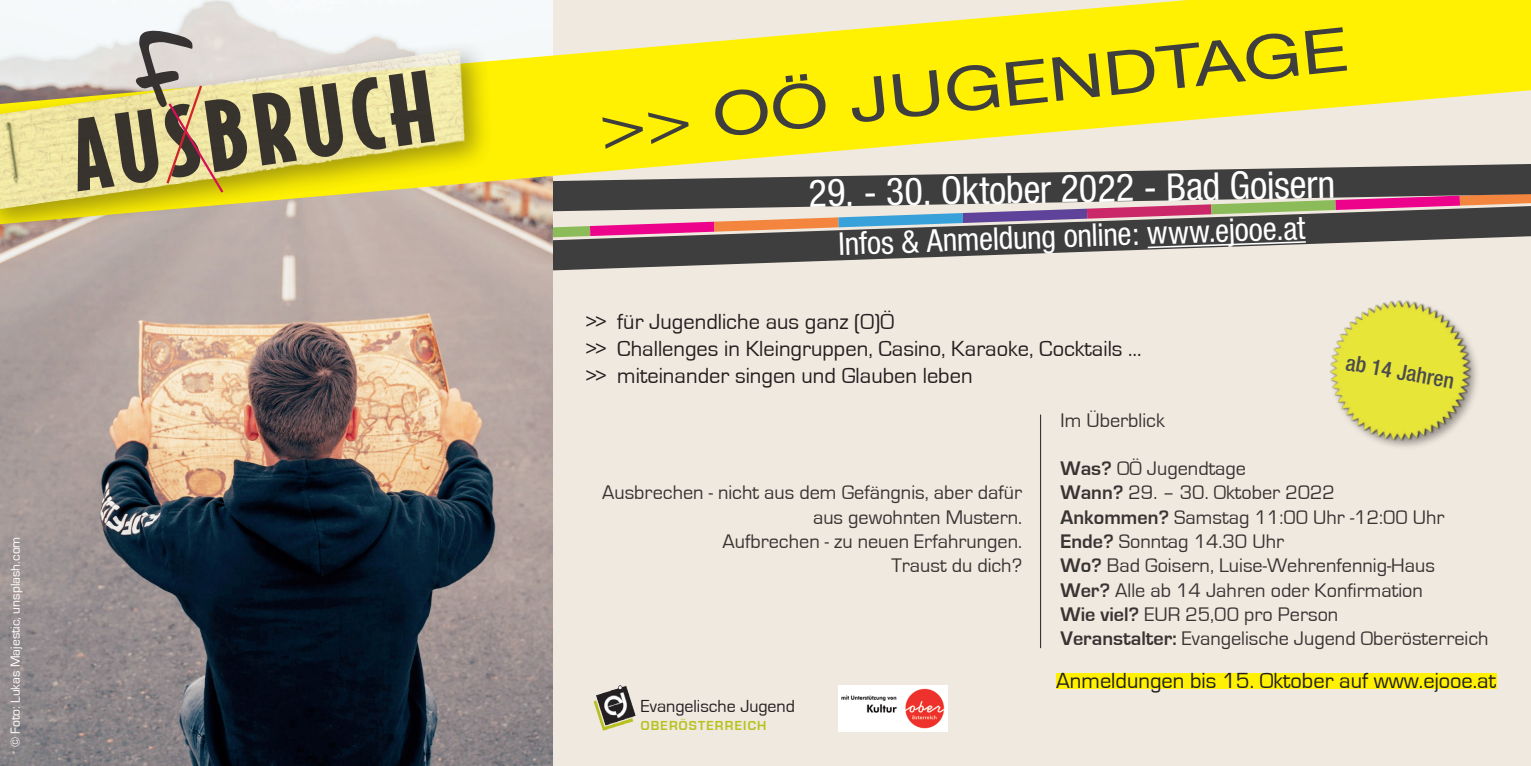
<style>
.page{position:relative;width:1531px;height:766px;background:#fff}
.page>*{position:absolute;margin:0;border:0;box-sizing:border-box;transform-origin:0 0}
.t1{font:900 92.92px "Bodega Sans";color:#231f20}
.t2{font:60.75px "Helvetica Neue";color:#3e3e3f;scale:1.26 1}
.t3{font:condensed 38.25px "Helvetica Neue";color:#fff}
.t4{font:condensed 31.5px "Helvetica Neue";color:#fff}
.t5{font:22.5px/27px "Eurostile";color:#231f20}
.t6{font:500 condensed 21.82px "Helvetica Neue";color:#4b4c4d}
.t7{font:20.25px/24.3px "Eurostile";color:#231f20;text-align:right}
.t8{font:18px "Eurostile";color:#231f20}
.t9{font:13.5px "Eurostile";color:#fff}
.t10{font:700 13.5px "Eurostile";letter-spacing:.09em;color:#b8c21d}
.s1{font-weight:700}
</style>
<div class="page">
<div style="left:543px;top:0;width:988px;height:765px;background:#f0e9df"></div>
<svg style="left:552px;top:249px;width:612px;height:22px"></svg>
<svg style="left:552px;top:227px;width:979px;height:22px;background:#665b5d"></svg>
<img style="left:0;top:227px;width:552px;height:538px">
<svg style="left:0;top:0;width:1531px;height:227px"></svg>
<div style="left:0;top:38px;width:494px;height:201px;background:#231f20;opacity:.52"></div>
<img style="left:0;top:47px;width:486px;height:162px">
<div style="left:1056px;top:673px;width:440px;height:15px;background:#fff101"></div>
<img style="left:1330px;top:300px;width:147px;height:147px">
<img style="left:593px;top:685px;width:43px;height:46px">
<img style="left:839px;top:685px;width:109px;height:46px">
<hr style="left:1040px;top:414px;width:1px;height:234px;background:#363536">
<svg style="left:129px;top:25px;width:96px;height:170px;background:#e6d9a9"></svg>
<h1 class="t1" style="left:64px;top:96px;width:367px;rotate:-8deg">AUSBRUCH</h1>
<p class="t9" style="left:8px;top:746px;width:212px;rotate:-90deg">© Foto: Lukas Majestic, unsplash.com</p>
<h2 class="t2" style="left:596px;top:91px;width:598px;rotate:-6deg">&gt;&gt; OÖ JUGENDTAGE</h2>
<h3 class="t3" style="left:808px;top:171px;width:528px;rotate:-1deg">29. - 30. Oktober 2022 - Bad Goisern</h3>
<h3 class="t4" style="left:838px;top:226px;width:469px;rotate:-2deg">Infos &amp; Anmeldung online: www.ejooe.at</h3>
<p class="t5" style="left:586px;top:308px;width:556px">&gt;&gt; für Jugendliche aus ganz (O)Ö<br>&gt;&gt; Challenges in Kleingruppen, Casino, Karaoke, Cocktails … &gt;&gt; miteinander singen und Glauben leben</p>
<p class="t6" style="left:1348px;top:349px;width:111px;rotate:10deg">ab 14 Jahren</p>
<p class="t7" style="left:602px;top:481px;width:422px">Ausbrechen - nicht aus dem Gefängnis, aber dafür aus gewohnten Mustern.<br>Aufbrechen - zu neuen Erfahrungen.<br>Traust du dich?</p>
<p class="t8" style="left:641px;top:695px;width:156px">Evangelische Jugend</p>
<p class="t10" style="left:641px;top:717px;width:127px">OBERÖSTERREICH</p>
<p class="t7" style="left:1060px;top:408px;width:106px">Im Überblick</p>
<p class="t7" style="left:1060px;top:456px;width:430px;text-align:left"><span class="s1">Was?</span> OÖ Jugendtage<br><span class="s1">Wann?</span> 29. – 30. Oktober 2022<br><span class="s1">Ankommen?</span> Samstag 11:00 Uhr -12:00 Uhr <span class="s1">Ende?</span> Sonntag 14.30 Uhr<br><span class="s1">Wo?</span> Bad Goisern, Luise-Wehrenfennig-Haus <span class="s1">Wer?</span> Alle ab 14 Jahren oder Konfirmation<br><span class="s1">Wie viel?</span> EUR 25,00 pro Person<br><span class="s1">Veranstalter:</span> Evangelische Jugend Oberösterreich</p>
<p class="t5" style="left:1056px;top:667px;width:441px">Anmeldungen bis 15. Oktober auf www.ejooe.at</p>
</div>
